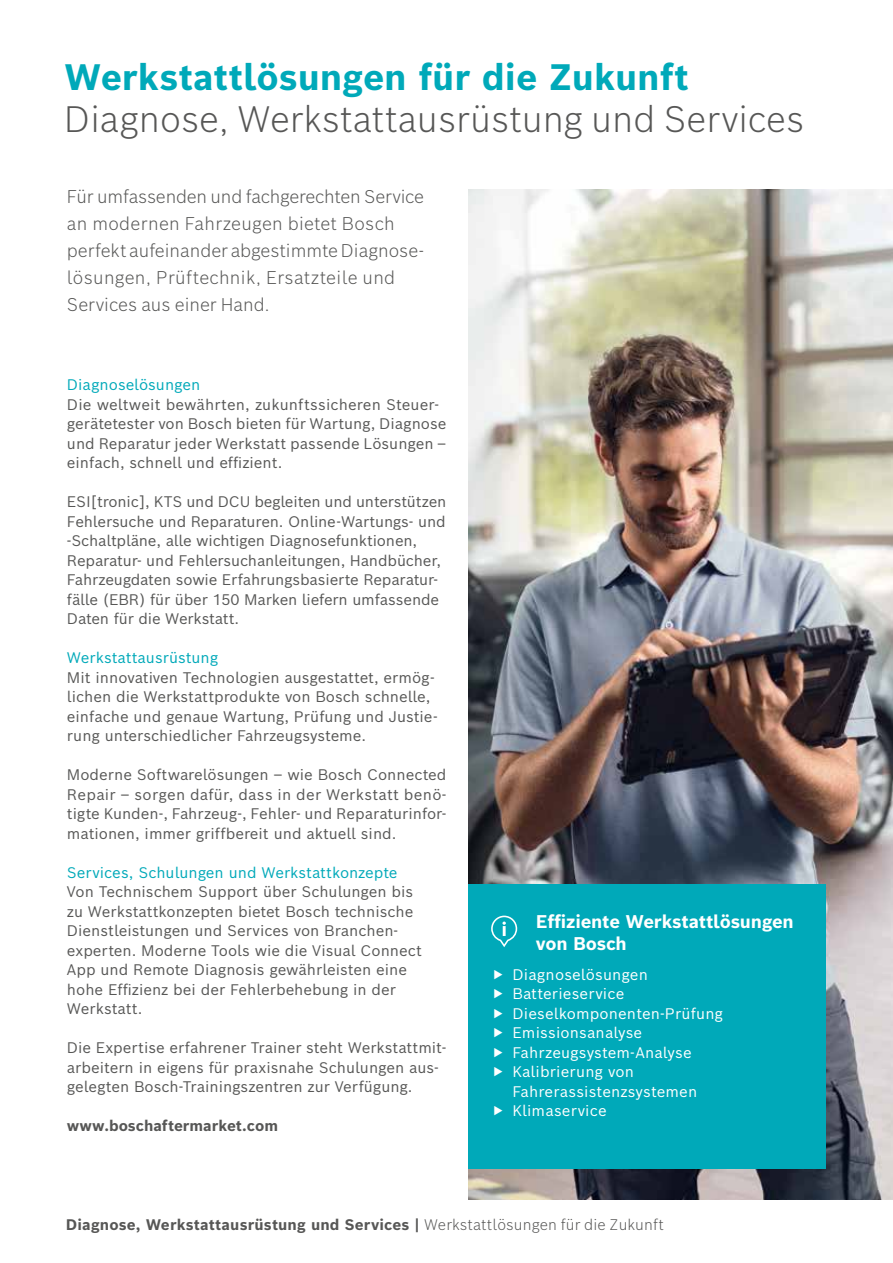
<style>
.page{position:relative;width:893px;height:1263px;background:#fff}
.page>*{position:absolute;margin:0;border:0;box-sizing:border-box;transform-origin:0 0}
.t1{font:300 36px "Bosch Sans";color:#575756}
.t2{font:700 36px "Bosch Sans";color:#00a9b9}
.t3{font:300 18px/27px "Bosch Sans";color:#575756}
.t4{font:700 18px/21.6px "Bosch Sans";letter-spacing:-.01em;color:#fff}
.t5{font:15px/19.5px "Bosch Sans";color:#575756}
.t6{font:15px/19.5px "Bosch Sans";letter-spacing:.01em;color:#fff}
.t7{font:700 15px "Bosch Sans";letter-spacing:.01em;color:#575756}
.t8{font:15px "Bosch Sans";color:#00a9b9}
.s1{font-weight:300}
</style>
<div class="page">
<img style="left:469px;top:189px;width:424px;height:1011px">
<div style="left:469px;top:884px;width:357px;height:285px;background:#00a9b9"></div>
<svg style="left:491px;top:916px;width:26px;height:31px"></svg>
<h1 class="t2" style="left:64px;top:53px;width:626px">Werkstattlösungen für die Zukunft</h1>
<h1 class="t1" style="left:64px;top:95px;width:741px">Diagnose, Werkstattausrüstung und Services</h1>
<p class="t3" style="left:67px;top:182px;width:359px">Für umfassenden und fachgerechten Service an modernen Fahrzeugen bietet Bosch perfekt aufeinander abgestimmte Diagnose&shy;lösungen, Prüftechnik, Ersatzteile und Services aus einer Hand.</p>
<p class="t8" style="left:67px;top:375px;width:135px">Diagnoselösungen</p>
<p class="t5" style="left:67px;top:394px;width:381px">Die weltweit bewährten, zukunftssicheren Steuer&shy;gerätetester von Bosch bieten für Wartung, Diagnose und Reparatur jeder Werkstatt passende Lösungen – einfach, schnell und effizient.</p>
<p class="t5" style="left:67px;top:491px;width:381px">ESI[tronic], KTS und DCU begleiten und unterstützen Fehlersuche und Reparaturen. Online-Wartungs- und -Schaltpläne, alle wichtigen Diagnosefunktionen, Reparatur- und Fehlersuchanleitungen, Handbücher, Fahrzeugdaten sowie Erfahrungsbasierte Reparatur&shy;fälle (EBR) für über 150 Marken liefern umfassende Daten für die Werkstatt.</p>
<p class="t8" style="left:67px;top:648px;width:153px">Werkstattausrüstung</p>
<p class="t5" style="left:67px;top:667px;width:372px">Mit innovativen Technologien ausgestattet, ermög&shy;lichen die Werkstattprodukte von Bosch schnelle, einfache und genaue Wartung, Prüfung und Justie&shy;rung unterschiedlicher Fahrzeugsysteme.</p>
<p class="t5" style="left:67px;top:764px;width:381px;text-align:justify">Moderne Softwarelösungen – wie Bosch Connected Repair – sorgen dafür, dass in der Werkstatt benö&shy;tigte Kunden-, Fahrzeug-, Fehler- und Reparaturinfor&shy;mationen, immer griffbereit und aktuell sind.</p>
<p class="t8" style="left:67px;top:862px;width:332px">Services, Schulungen und Werkstattkonzepte</p>
<p class="t5" style="left:67px;top:881px;width:356px">Von Technischem Support über Schulungen bis zu Werkstattkonzepten bietet Bosch technische Dienstleistungen und Services von Branchen&shy;experten. Moderne Tools wie die Visual Connect App und Remote Diagnosis gewährleisten eine hohe Effizienz bei der Fehlerbehebung in der Werkstatt.</p>
<p class="t5" style="left:67px;top:1037px;width:381px">Die Expertise erfahrener Trainer steht Werkstattmit&shy;arbeitern in eigens für praxisnahe Schulungen aus&shy;gelegten Bosch-Trainingszentren zur Verfügung.</p>
<p class="t7" style="left:67px;top:1116px;width:213px">www.boschaftermarket.com</p>
<p class="t4" style="left:536px;top:910px;width:259px">Effiziente Werkstattlösungen von Bosch</p>
<p class="t6" style="left:512px;top:964px;width:212px">Diagnoselösungen<br>Batterieservice<br>Dieselkomponenten-Prüfung<br>Emissionsanalyse<br>Fahrzeugsystem-Analyse<br>Kalibrierung von<br>Fahrerassistenzsystemen<br>Klimaservice</p>
<p class="t7" style="left:66px;top:1215px;width:600px">Diagnose, Werkstattausrüstung und Services | <span class="s1">Werkstattlösungen für die Zukunft</span></p>
</div>
